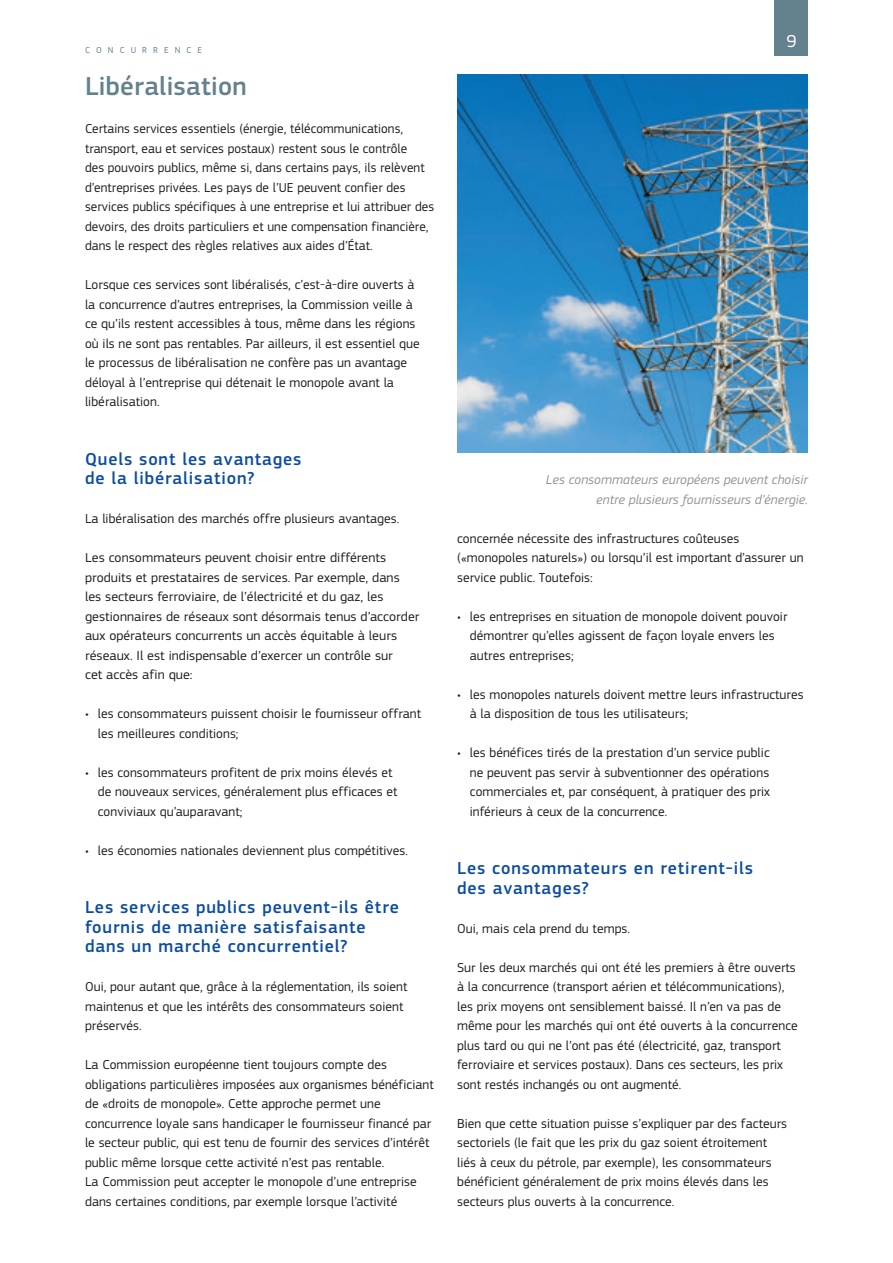
<style>
.page{position:relative;width:893px;height:1263px;background:#fff}
.page>*{position:absolute;margin:0;border:0;box-sizing:border-box;transform-origin:0 0}
.t1{font:500 27px "EC Square Sans Pro";letter-spacing:.01em;color:#63828e}
.t2{font:500 18px/19.5px "EC Square Sans Pro";letter-spacing:.05em;color:#0d4da1}
.t3{font:18px "EC Square Sans Pro";color:#fff}
.t4{font:13.5px/19.5px "EC Square Sans Pro";letter-spacing:.005em;color:#231f20}
.t5{font:italic 13.5px/19.5px "EC Square Sans Pro";letter-spacing:.005em;color:#939598;text-align:right}
.t6{font:9px "EC Square Sans Pro";letter-spacing:.68em;color:#63828e}
</style>
<div class="page">
<div style="left:775px;top:0;width:33px;height:55px;background:#63828e"></div>
<img style="left:457px;top:75px;width:351px;height:377px">
<p class="t6" style="left:85px;top:45px;width:118px">CONCURRENCE</p>
<h1 class="t1" style="left:85px;top:70px;width:163px">Libéralisation</h1>
<p class="t4" style="left:85px;top:119px;width:351px">Certains services essentiels (énergie, télécommunications, transport, eau et services postaux) restent sous le contrôle<br>des pouvoirs publics, même si, dans certains pays, ils relèvent d’entreprises privées. Les pays de l’UE peuvent confier des services publics spécifiques à une entreprise et lui attribuer des devoirs, des droits particuliers et une compensation financière, dans le respect des règles relatives aux aides d’État.</p>
<p class="t4" style="left:85px;top:275px;width:336px">Lorsque ces services sont libéralisés, c’est-à-dire ouverts à la concurrence d’autres entreprises, la Commission veille à ce qu’ils restent accessibles à tous, même dans les régions où ils ne sont pas rentables. Par ailleurs, il est essentiel que le processus de libéralisation ne confère pas un avantage déloyal à l’entreprise qui détenait le monopole avant la libéralisation.</p>
<h2 class="t2" style="left:85px;top:449px;width:218px">Quels sont les avantages de la libéralisation?</h2>
<p class="t4" style="left:85px;top:509px;width:316px">La libéralisation des marchés offre plusieurs avantages.</p>
<p class="t4" style="left:85px;top:548px;width:336px">Les consommateurs peuvent choisir entre différents produits et prestataires de services. Par exemple, dans<br>les secteurs ferroviaire, de l’électricité et du gaz, les gestionnaires de réseaux sont désormais tenus d’accorder aux opérateurs concurrents un accès équitable à leurs réseaux. Il est indispensable d’exercer un contrôle sur<br>cet accès afin que:</p>
<p class="t4" style="left:98px;top:704px;width:325px;text-indent:-13px">• les consommateurs puissent choisir le fournisseur offrant les meilleures conditions;</p>
<p class="t4" style="left:98px;top:763px;width:301px;text-indent:-13px">• les consommateurs profitent de prix moins élevés et de nouveaux services, généralement plus efficaces et conviviaux qu’auparavant;</p>
<p class="t4" style="left:85px;top:841px;width:325px">• les économies nationales deviennent plus compétitives.</p>
<h2 class="t2" style="left:85px;top:898px;width:315px">Les services publics peuvent-ils être fournis de manière satisfaisante dans un marché concurrentiel?</h2>
<p class="t4" style="left:85px;top:977px;width:324px">Oui, pour autant que, grâce à la réglementation, ils soient maintenus et que les intérêts des consommateurs soient préservés.</p>
<p class="t4" style="left:85px;top:1055px;width:350px">La Commission européenne tient toujours compte des obligations particulières imposées aux organismes bénéficiant de «droits de monopole». Cette approche permet une concurrence loyale sans handicaper le fournisseur financé par le secteur public, qui est tenu de fournir des services d’intérêt public même lorsque cette activité n’est pas rentable.<br>La Commission peut accepter le monopole d’une entreprise dans certaines conditions, par exemple lorsque l’activité</p>
<h2 class="t3" style="left:786px;top:30px;width:12px">9</h2>
<p class="t5" style="left:546px;top:470px;width:264px">Les consommateurs européens peuvent choisir entre plusieurs fournisseurs d’énergie.</p>
<p class="t4" style="left:457px;top:529px;width:348px">concernée nécessite des infrastructures coûteuses («monopoles naturels») ou lorsqu’il est important d’assurer un service public. Toutefois:</p>
<p class="t4" style="left:470px;top:607px;width:319px;text-indent:-13px">• les entreprises en situation de monopole doivent pouvoir démontrer qu’elles agissent de façon loyale envers les autres entreprises;</p>
<p class="t4" style="left:470px;top:685px;width:335px;text-indent:-13px">• les monopoles naturels doivent mettre leurs infrastructures à la disposition de tous les utilisateurs;</p>
<p class="t4" style="left:470px;top:743px;width:302px;text-align:justify;text-indent:-13px">• les bénéfices tirés de la prestation d’un service public ne peuvent pas servir à subventionner des opérations commerciales et, par conséquent, à pratiquer des prix inférieurs à ceux de la concurrence.</p>
<h2 class="t2" style="left:457px;top:859px;width:297px">Les consommateurs en retirent-ils des avantages?</h2>
<p class="t4" style="left:457px;top:919px;width:174px">Oui, mais cela prend du temps.</p>
<p class="t4" style="left:457px;top:958px;width:342px">Sur les deux marchés qui ont été les premiers à être ouverts à la concurrence (transport aérien et télécommunications), les prix moyens ont sensiblement baissé. Il n’en va pas de même pour les marchés qui ont été ouverts à la concurrence plus tard ou qui ne l’ont pas été (électricité, gaz, transport ferroviaire et services postaux). Dans ces secteurs, les prix sont restés inchangés ou ont augmenté.</p>
<p class="t4" style="left:457px;top:1114px;width:332px">Bien que cette situation puisse s’expliquer par des facteurs sectoriels (le fait que les prix du gaz soient étroitement liés à ceux du pétrole, par exemple), les consommateurs bénéficient généralement de prix moins élevés dans les secteurs plus ouverts à la concurrence.</p>
</div>
